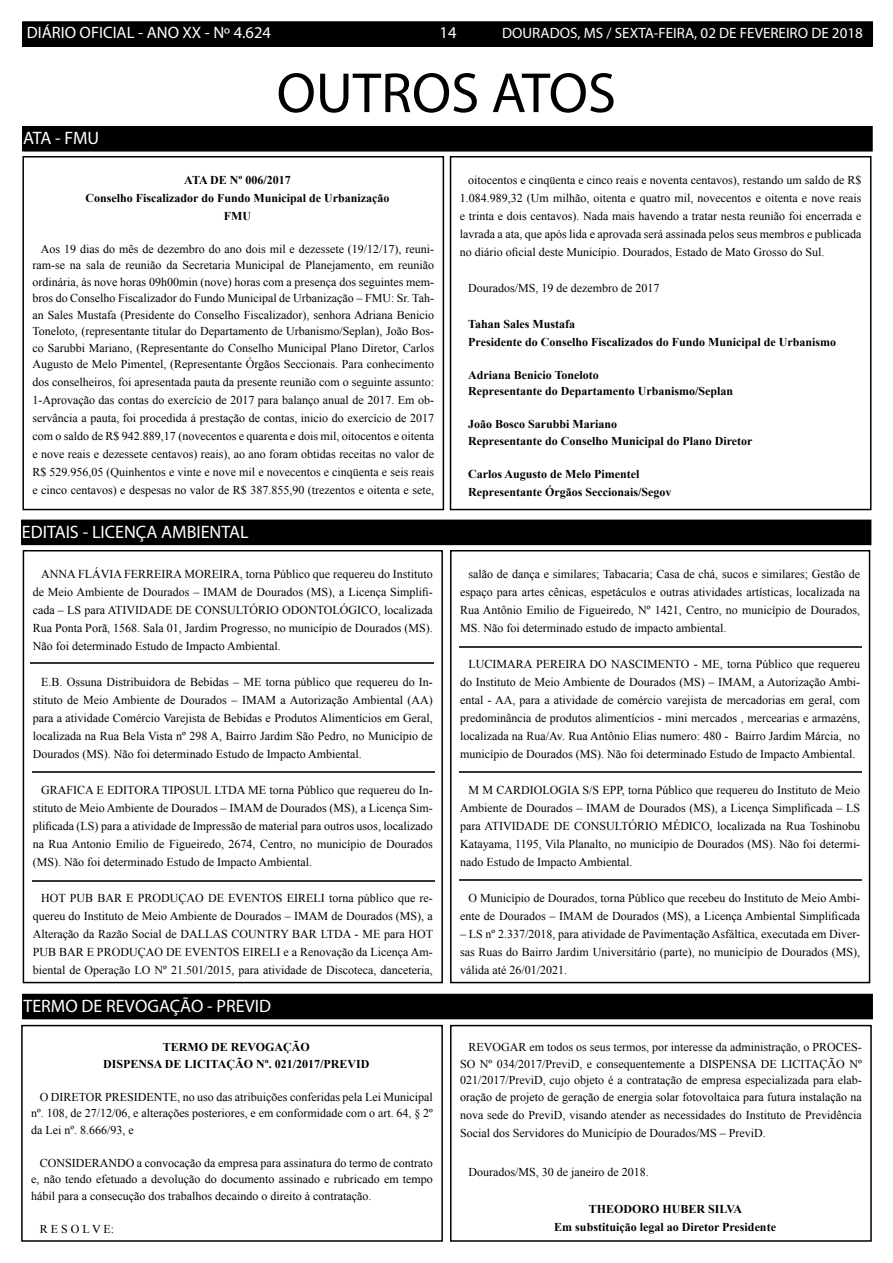
<style>
.page{position:relative;width:893px;height:1263px;background:#fff}
.page>*{position:absolute;margin:0;border:0;box-sizing:border-box;transform-origin:0 0}
.t1{font:57px "Myriad Pro";color:#000}
.t2{font:18px "Myriad Pro";color:#fff}
.t3{font:16.5px "Myriad Pro";color:#fff}
.t4{font:15px "Myriad Pro";color:#fff}
.t5{font:12px/18px "Times New Roman";color:#000;text-align:justify}
.t6{font:700 12px/18px "Times New Roman";color:#000}
</style>
<div class="page">
<img style="left:31px;top:662px;width:402px;height:1px">
<div style="left:23px;top:550px;width:420px;height:433px;border:2px solid #000"></div>
<div style="left:450px;top:550px;width:420px;height:433px;border:2px solid #000"></div>
<div style="left:22px;top:156px;width:422px;height:354px;border:2px solid #000"></div>
<div style="left:450px;top:156px;width:421px;height:354px;border:2px solid #000"></div>
<div style="left:22px;top:22px;width:850px;height:24px;background:#000"></div>
<div style="left:22px;top:21px;width:851px;height:26px;border:2px solid #000"></div>
<div style="left:22px;top:127px;width:850px;height:24px;background:#000"></div>
<div style="left:22px;top:126px;width:851px;height:26px;border:2px solid #000"></div>
<div style="left:21px;top:1025px;width:422px;height:217px;border:2px solid #000"></div>
<div style="left:450px;top:1025px;width:422px;height:217px;border:2px solid #000"></div>
<div style="left:21px;top:520px;width:850px;height:24px;background:#000"></div>
<div style="left:20px;top:520px;width:851px;height:25px;border:2px solid #000"></div>
<div style="left:23px;top:994px;width:849px;height:24px;background:#000"></div>
<div style="left:22px;top:994px;width:851px;height:25px;border:2px solid #000"></div>
<img style="left:32px;top:771px;width:402px;height:2px">
<img style="left:32px;top:880px;width:402px;height:2px">
<img style="left:459px;top:646px;width:402px;height:2px">
<img style="left:459px;top:771px;width:402px;height:2px">
<img style="left:459px;top:879px;width:402px;height:2px">
<h3 class="t3" style="left:27px;top:22px;width:246px">DIÁRIO OFICIAL - ANO XX - Nº 4.624</h3>
<h3 class="t3" style="left:440px;top:22px;width:18px">14</h3>
<p class="t4" style="left:502px;top:24px;width:362px">DOURADOS, MS / SEXTA-FEIRA, 02 DE FEVEREIRO DE 2018</p>
<h2 class="t2" style="left:23px;top:127px;width:77px">ATA - FMU</h2>
<h1 class="t1" style="left:277px;top:58px;width:341px">OUTROS ATOS</h1>
<p class="t6" style="left:86px;top:170px;width:305px;text-align:center">ATA DE Nº 006/2017<br>Conselho Fiscalizador do Fundo Municipal de Urbanização<br>FMU</p>
<p class="t5" style="left:32px;top:240px;width:403px;line-height:16.5px;text-indent:9px">Aos 19 dias do mês de dezembro do ano dois mil e dezessete (19/12/17), reuni&shy;ram-se na sala de reunião da Secretaria Municipal de Planejamento, em reunião ordinária, às nove horas 09h00min (nove) horas com a presença dos seguintes mem&shy;bros do Conselho Fiscalizador do Fundo Municipal de Urbanização – FMU: Sr. Tah&shy;an Sales Mustafa (Presidente do Conselho Fiscalizador), senhora Adriana Benicio Toneloto, (representante titular do Departamento de Urbanismo/Seplan), João Bos&shy;co Sarubbi Mariano, (Representante do Conselho Municipal Plano Diretor, Carlos Augusto de Melo Pimentel, (Representante Órgãos Seccionais. Para conhecimento</p>
<p class="t5" style="left:32px;top:373px;width:403px">dos conselheiros, foi apresentada pauta da presente reunião com o seguinte assunto:<br>1-Aprovação das contas do exercício de 2017 para balanço anual de 2017. Em ob&shy;servância a pauta, foi procedida á prestação de contas, inicio do exercício de 2017 com o saldo de R$ 942.889,17 (novecentos e quarenta e dois mil, oitocentos e oitenta e nove reais e dezessete centavos) reais), ao ano foram obtidas receitas no valor de R$ 529.956,05 (Quinhentos e vinte e nove mil e novecentos e cinqüenta e seis reais e cinco centavos) e despesas no valor de R$ 387.855,90 (trezentos e oitenta e sete,</p>
<h2 class="t2" style="left:22px;top:520px;width:228px">EDITAIS - LICENÇA AMBIENTAL</h2>
<p class="t5" style="left:33px;top:565px;width:402px;text-indent:9px">ANNA FLÁVIA FERREIRA MOREIRA, torna Público que requereu do Instituto de Meio Ambiente de Dourados – IMAM de Dourados (MS), a Licença Simplifi&shy;cada – LS para ATIVIDADE DE CONSULTÓRIO ODONTOLÓGICO, localizada Rua Ponta Porã, 1568. Sala 01, Jardim Progresso, no município de Dourados (MS).<br>Não foi determinado Estudo de Impacto Ambiental.</p>
<p class="t5" style="left:33px;top:673px;width:402px;text-indent:9px">E.B. Ossuna Distribuidora de Bebidas – ME torna público que requereu do In&shy;stituto de Meio Ambiente de Dourados – IMAM a Autorização Ambiental (AA) para a atividade Comércio Varejista de Bebidas e Produtos Alimentícios em Geral, localizada na Rua Bela Vista nº 298 A, Bairro Jardim São Pedro, no Município de Dourados (MS). Não foi determinado Estudo de Impacto Ambiental.</p>
<p class="t5" style="left:33px;top:781px;width:402px;text-indent:9px">GRAFICA E EDITORA TIPOSUL LTDA ME torna Público que requereu do In&shy;stituto de Meio Ambiente de Dourados – IMAM de Dourados (MS), a Licença Sim&shy;plificada (LS) para a atividade de Impressão de material para outros usos, localizado na Rua Antonio Emilio de Figueiredo, 2674, Centro, no município de Dourados (MS). Não foi determinado Estudo de Impacto Ambiental.</p>
<p class="t5" style="left:33px;top:889px;width:402px;text-indent:9px">HOT PUB BAR E PRODUÇAO DE EVENTOS EIRELI torna público que re&shy;quereu do Instituto de Meio Ambiente de Dourados – IMAM de Dourados (MS), a Alteração da Razão Social de DALLAS COUNTRY BAR LTDA - ME para HOT PUB BAR E PRODUÇAO DE EVENTOS EIRELI e a Renovação da Licença Am&shy;biental de Operação LO Nº 21.501/2015, para atividade de Discoteca, danceteria,</p>
<h2 class="t2" style="left:23px;top:994px;width:249px">TERMO DE REVOGAÇÃO - PREVID</h2>
<p class="t6" style="left:103px;top:1038px;width:268px;line-height:16.5px;text-align:center">TERMO DE REVOGAÇÃO<br>DISPENSA DE LICITAÇÃO Nº. 021/2017/PREVID</p>
<p class="t5" style="left:31px;top:1088px;width:403px;line-height:16.5px;text-indent:9px">O DIRETOR PRESIDENTE, no uso das atribuições conferidas pela Lei Municipal nº. 108, de 27/12/06, e alterações posteriores, e em conformidade com o art. 64, § 2º da Lei nº. 8.666/93, e</p>
<p class="t5" style="left:31px;top:1154px;width:403px;line-height:16.5px;text-indent:9px">CONSIDERANDO a convocação da empresa para assinatura do termo de contrato e, não tendo efetuado a devolução do documento assinado e rubricado em tempo hábil para a consecução dos trabalhos decaindo o direito à contratação.</p>
<p class="t5" style="left:40px;top:1219px;width:76px">R E S O L V E:</p>
<p class="t5" style="left:460px;top:171px;width:403px;text-indent:9px">oitocentos e cinqüenta e cinco reais e noventa centavos), restando um saldo de R$ 1.084.989,32 (Um milhão, oitenta e quatro mil, novecentos e oitenta e nove reais e trinta e dois centavos). Nada mais havendo a tratar nesta reunião foi encerrada e lavrada a ata, que após lida e aprovada será assinada pelos seus membros e publicada no diário oficial deste Município. Dourados, Estado de Mato Grosso do Sul.</p>
<p class="t5" style="left:468px;top:279px;width:193px">Dourados/MS, 19 de dezembro de 2017</p>
<p class="t6" style="left:468px;top:314px;width:369px">Tahan Sales Mustafa<br>Presidente do Conselho Fiscalizados do Fundo Municipal de Urbanismo</p>
<p class="t6" style="left:468px;top:366px;width:266px;line-height:16.5px">Adriana Benicio Toneloto<br>Representante do Departamento Urbanismo/Seplan</p>
<p class="t6" style="left:468px;top:416px;width:286px;line-height:16.5px">João Bosco Sarubbi Mariano<br>Representante do Conselho Municipal do Plano Diretor</p>
<p class="t6" style="left:468px;top:464px;width:205px">Carlos Augusto de Melo Pimentel<br>Representante Órgãos Seccionais/Segov</p>
<p class="t5" style="left:460px;top:565px;width:402px;text-indent:9px">salão de dança e similares; Tabacaria; Casa de chá, sucos e similares; Gestão de espaço para artes cênicas, espetáculos e outras atividades artísticas, localizada na Rua Antônio Emilio de Figueiredo, Nº 1421, Centro, no município de Dourados, MS. Não foi determinado estudo de impacto ambiental.</p>
<p class="t5" style="left:460px;top:655px;width:402px;text-indent:9px">LUCIMARA PEREIRA DO NASCIMENTO - ME, torna Público que requereu do Instituto de Meio Ambiente de Dourados (MS) – IMAM, a Autorização Ambi&shy;ental - AA, para a atividade de comércio varejista de mercadorias em geral, com predominância de produtos alimentícios - mini mercados , mercearias e armazéns, localizada na Rua/Av. Rua Antônio Elias numero: 480 - Bairro Jardim Márcia, no município de Dourados (MS). Não foi determinado Estudo de Impacto Ambiental.</p>
<p class="t5" style="left:460px;top:781px;width:402px;text-indent:9px">M M CARDIOLOGIA S/S EPP, torna Público que requereu do Instituto de Meio Ambiente de Dourados – IMAM de Dourados (MS), a Licença Simplificada – LS para ATIVIDADE DE CONSULTÓRIO MÉDICO, localizada na Rua Toshinobu Katayama, 1195, Vila Planalto, no município de Dourados (MS). Não foi determi&shy;nado Estudo de Impacto Ambiental.</p>
<p class="t5" style="left:460px;top:889px;width:402px;text-align:right">O Município de Dourados, torna Público que recebeu do Instituto de Meio Ambi&shy;ente de Dourados – IMAM de Dourados (MS), a Licença Ambiental Simplificada</p>
<p class="t5" style="left:460px;top:925px;width:402px">– LS nº 2.337/2018, para atividade de Pavimentação Asfáltica, executada em Diver&shy;sas Ruas do Bairro Jardim Universitário (parte), no município de Dourados (MS), válida até 26/01/2021.</p>
<p class="t5" style="left:460px;top:1039px;width:403px;line-height:16.5px;text-indent:9px">REVOGAR em todos os seus termos, por interesse da administração, o PROCES-SO Nº 034/2017/PreviD, e consequentemente a DISPENSA DE LICITAÇÃO Nº 021/2017/PreviD, cujo objeto é a contratação de empresa especializada para elab&shy;oração de projeto de geração de energia solar fotovoltaica para futura instalação na</p>
<p class="t5" style="left:460px;top:1105px;width:403px">nova sede do PreviD, visando atender as necessidades do Instituto de Previdência<br>Social dos Servidores do Município de Dourados/MS – PreviD.</p>
<p class="t5" style="left:468px;top:1162px;width:182px">Dourados/MS, 30 de janeiro de 2018.</p>
<p class="t6" style="left:554px;top:1200px;width:223px;text-align:center">THEODORO HUBER SILVA<br>Em substituição legal ao Diretor Presidente</p>
</div>
